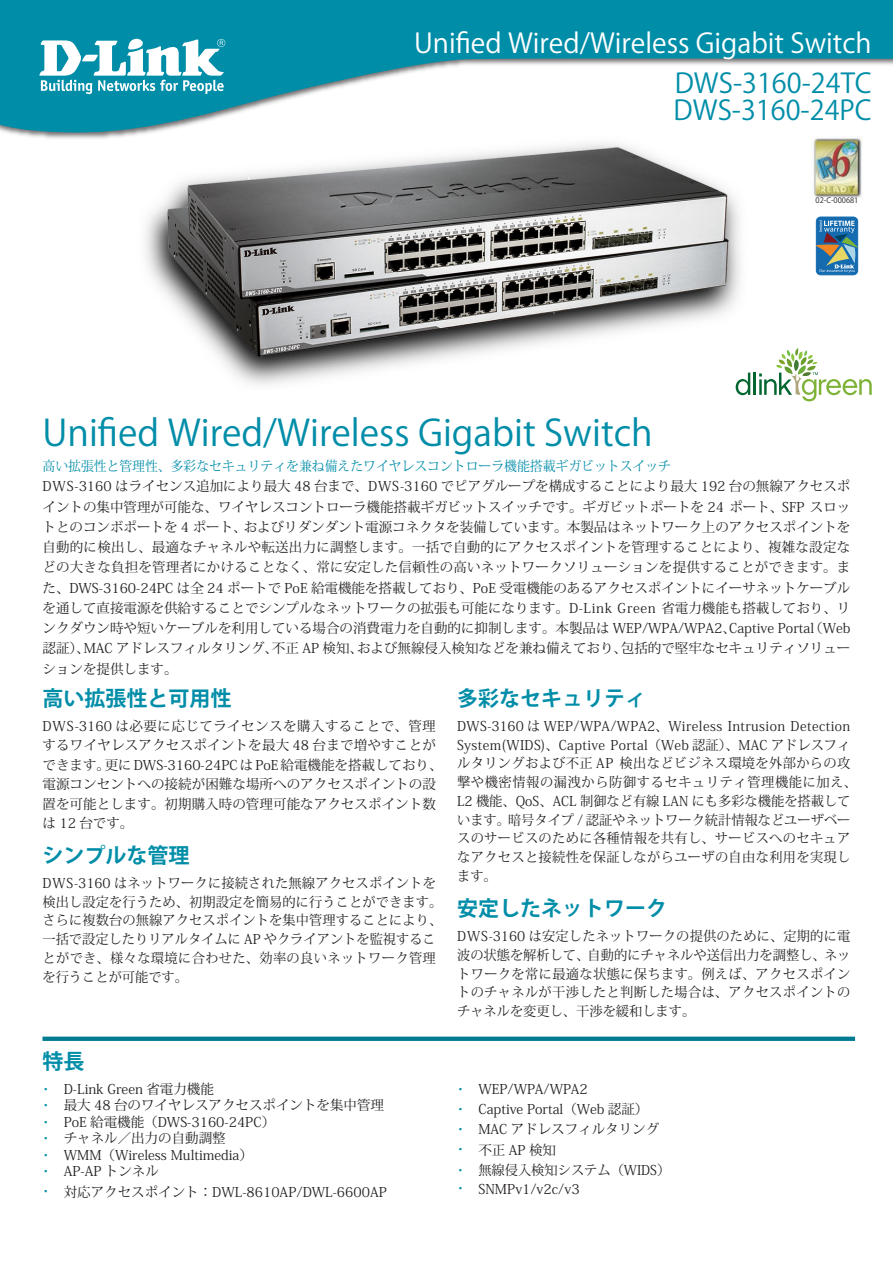
<style>
.page{position:relative;width:893px;height:1263px;background:#fff}
.page>*{position:absolute;margin:0;border:0;box-sizing:border-box;transform-origin:0 0}
.t1{font:36px "Koz Go Pro";color:#008da8}
.t2{font:27px "Koz Go Pro";color:#fff}
.t3{font:27px/27px "Koz Go Pro";color:#008da8}
.t4{font:700 21px "Koz Go Pro";color:#008da8}
.t5{font:13.5px/18.8px "Koz Min Pro";letter-spacing:.005em;color:#231f20}
.t6{font:13.5px/18.8px "Koz Min Pro";letter-spacing:.025em;color:#231f20}
.t7{font:13.5px "Koz Min Pro";color:#008da8;scale:.95 1}
.t8{font:7.5px "Koz Go Pro";color:#231f20}
.s1{font-family:"MS Mincho";color:#008da8}
</style>
<div class="page">
<img style="left:5px;top:132px;width:149px;height:7px">
<svg style="left:0;top:0;width:893px;height:132px;fill:#008da8"></svg>
<svg style="left:39px;top:38px;width:186px;height:56px"></svg>
<svg style="left:42px;top:1037px;width:813px;height:4px;background:#037c92"></svg>
<img style="left:138px;top:136px;width:616px;height:254px">
<svg style="left:736px;top:373px;width:14px;height:22px"></svg>
<hr style="left:754px;top:373px;width:2px;height:22px;background:#00652e">
<svg style="left:759px;top:348px;width:113px;height:53px"></svg>
<img style="left:811px;top:136px;width:52px;height:62px">
<div style="left:816px;top:217px;width:42px;height:58px;background:linear-gradient(to right,#136aaf,#166caf);border-radius:4px"></div>
<svg style="left:816px;top:221px;width:42px;height:52px;background:#5485a0"></svg>
<h2 class="t2" style="left:414px;top:25px;width:459px">Unified Wired/Wireless Gigabit Switch</h2>
<h2 class="t3" style="left:674px;top:71px;width:200px">DWS-3160-24TC<br>DWS-3160-24PC</h2>
<p class="t8" style="left:816px;top:196px;width:44px">02-C-000681</p>
<h1 class="t1" style="left:43px;top:409px;width:612px">Unified Wired/Wireless Gigabit Switch</h1>
<p class="t7" style="left:43px;top:456px;width:663px">高い拡張性と管理性、多彩なセキュリティを兼ね備えたワイヤレスコントローラ機能搭載ギガビットスイッチ</p>
<p class="t5" style="left:43px;top:476px;width:809px;line-height:20.2px;text-align:justify">DWS-3160 はライセンス追加により最大 48 台まで、DWS-3160 でピアグループを構成することにより最大 192 台の無線アクセスポイントの集中管理が可能な、ワイヤレスコントローラ機能搭載ギガビットスイッチです。ギガビットポートを 24 ポート、SFP スロットとのコンボポートを 4 ポート、およびリダンダント電源コネクタを装備しています。本製品はネットワーク上のアクセスポイントを自動的に検出し、最適なチャネルや転送出力に調整します。一括で自動的にアクセスポイントを管理することにより、複雑な設定などの大きな負担を管理者にかけることなく、常に安定した信頼性の高いネットワークソリューションを提供することができます。また、DWS-3160-24PC は全 24 ポートで PoE 給電機能を搭載しており、PoE 受電機能のあるアクセスポイントにイーサネットケーブルを通して直接電源を供給することでシンプルなネットワークの拡張も可能になります。D-Link Green 省電力機能も搭載しており、リンクダウン時や短いケーブルを利用している場合の消費電力を自動的に抑制します。本製品は WEP/WPA/WPA2、Captive Portal（Web認証）、MAC アドレスフィルタリング、不正 AP 検知、および無線侵入検知などを兼ね備えており、包括的で堅牢なセキュリティソリューションを提供します。</p>
<h3 class="t4" style="left:43px;top:685px;width:190px">高い拡張性と可用性</h3>
<p class="t5" style="left:43px;top:716px;width:402px;line-height:19.5px">DWS-3160 は必要に応じてライセンスを購入することで、管理するワイヤレスアクセスポイントを最大 48 台まで増やすことができます。更に DWS-3160-24PC は PoE 給電機能を搭載しており、電源コンセントへの接続が困難な場所へのアクセスポイントの設置を可能とします。初期購入時の管理可能なアクセスポイント数は 12 台です。</p>
<h3 class="t4" style="left:43px;top:842px;width:148px">シンプルな管理</h3>
<p class="t5" style="left:43px;top:873px;width:401px">DWS-3160 はネットワークに接続された無線アクセスポイントを検出し設定を行うため、初期設定を簡易的に行うことができます。さらに複数台の無線アクセスポイントを集中管理することにより、一括で設定したりリアルタイムに AP やクライアントを監視することができ、様々な環境に合わせた、効率の良いネットワーク管理を行うことが可能です。</p>
<h3 class="t4" style="left:43px;top:1048px;width:43px">特長</h3>
<p class="t5" style="left:43px;top:1079px;width:173px"><span class="s1">▪</span> D-Link Green 省電力機能</p>
<p class="t5" style="left:43px;top:1095px;width:343px"><span class="s1">▪</span> 最大 48 台のワイヤレスアクセスポイントを集中管理</p>
<p class="t5" style="left:43px;top:1112px;width:234px"><span class="s1">▪</span> PoE 給電機能（DWS-3160-24PC）</p>
<p class="t5" style="left:43px;top:1128px;width:185px"><span class="s1">▪</span> チャネル／出力の自動調整</p>
<p class="t5" style="left:43px;top:1145px;width:212px"><span class="s1">▪</span> WMM（Wireless Multimedia）</p>
<p class="t5" style="left:43px;top:1161px;width:118px"><span class="s1">▪</span> AP-AP トンネル</p>
<p class="t5" style="left:43px;top:1182px;width:346px"><span class="s1">▪</span> 対応アクセスポイント：DWL-8610AP/DWL-6600AP</p>
<h3 class="t4" style="left:457px;top:685px;width:190px">多彩なセキュリティ</h3>
<p class="t6" style="left:457px;top:716px;width:401px">DWS-3160 は WEP/WPA/WPA2、Wireless Intrusion Detection System(WIDS)、Captive Portal（Web 認証）、MAC アドレスフィルタリングおよび不正 AP 検出などビジネス環境を外部からの攻撃や機密情報の漏洩から防御するセキュリティ管理機能に加え、L2 機能、QoS、ACL 制御など有線 LAN にも多彩な機能を搭載しています。暗号タイプ / 認証やネットワーク統計情報などユーザベースのサービスのために各種情報を共有し、サービスへのセキュアなアクセスと接続性を保証しながらユーザの自由な利用を実現します。</p>
<h3 class="t4" style="left:457px;top:895px;width:211px">安定したネットワーク</h3>
<p class="t5" style="left:457px;top:926px;width:395px;text-align:justify">DWS-3160 は安定したネットワークの提供のために、定期的に電波の状態を解析して、自動的にチャネルや送信出力を調整し、ネットワークを常に最適な状態に保ちます。例えば、アクセスポイントのチャネルが干渉したと判断した場合は、アクセスポイントのチャネルを変更し、干渉を緩和します。</p>
<p class="t5" style="left:457px;top:1079px;width:132px"><span class="s1">▪</span> WEP/WPA/WPA2</p>
<p class="t5" style="left:457px;top:1099px;width:193px"><span class="s1">▪</span> Captive Portal（Web 認証）</p>
<p class="t5" style="left:457px;top:1119px;width:204px"><span class="s1">▪</span> MAC アドレスフィルタリング</p>
<p class="t5" style="left:457px;top:1140px;width:100px"><span class="s1">▪</span> 不正 AP 検知</p>
<p class="t5" style="left:457px;top:1160px;width:215px"><span class="s1">▪</span> 無線侵入検知システム（WIDS）</p>
<p class="t5" style="left:457px;top:1179px;width:124px"><span class="s1">▪</span> SNMPv1/v2c/v3</p>
</div>
